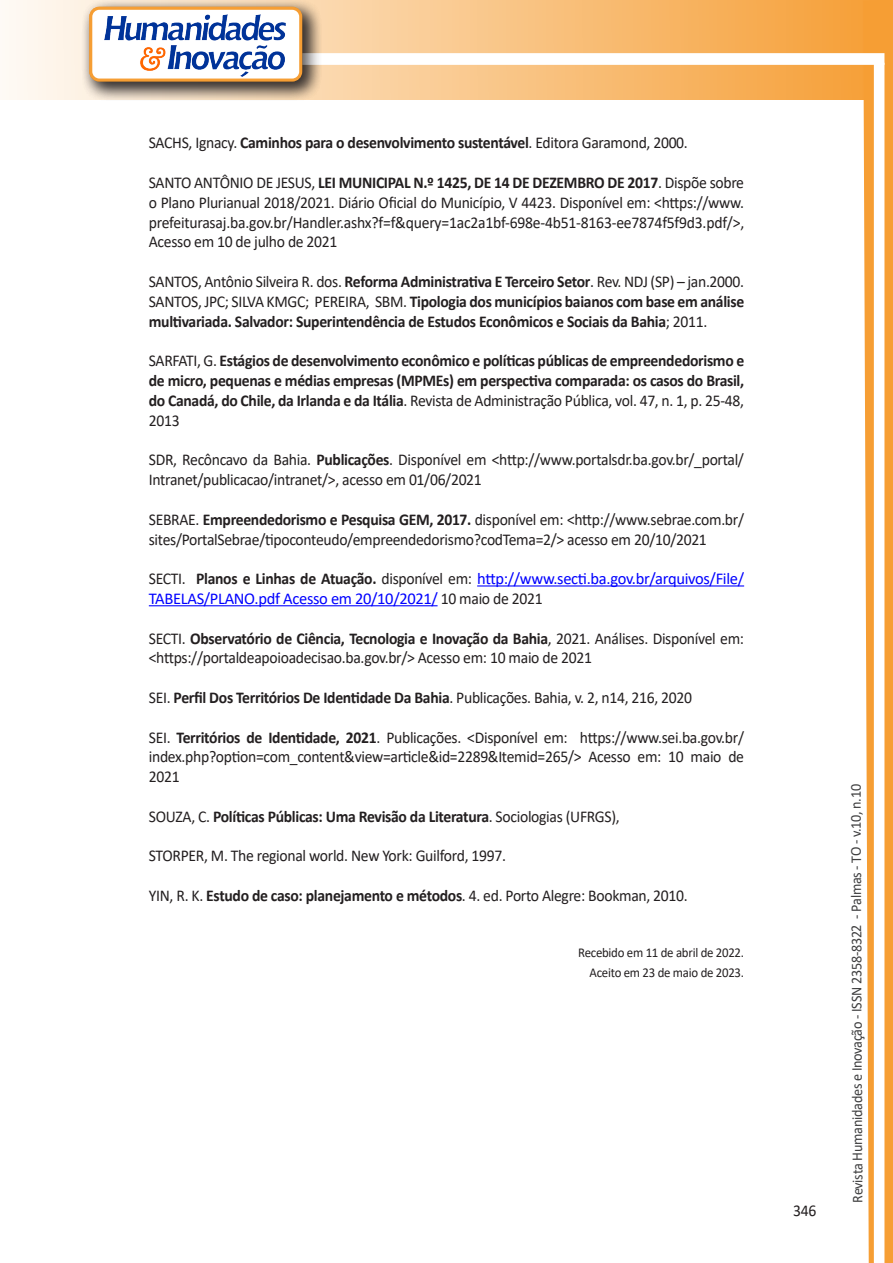
<style>
.page{position:relative;width:893px;height:1263px;background:#fff}
.page>*{position:absolute;margin:0;border:0;box-sizing:border-box;transform-origin:0 0}
.texto{font:16.5px/19.8px "Calibri";letter-spacing:-.02em;color:#231f20;scale:.95 1}
.texto-2{font:700 16.5px/19.8px "Calibri";letter-spacing:-.02em;color:#231f20;scale:.95 1}
.texto-3{font:16.5px/19.8px "Calibri";letter-spacing:-.02em;color:#00f}
.t1{font:15px "Calibri";letter-spacing:-.025em;color:#3e3e3f;scale:.95 1}
.texto-4{font:13.5px "Calibri";letter-spacing:-.02em;color:#231f20;scale:.95 1}
.s1{font-weight:400}
.s2{font-weight:700}
.s3{color:#231f20}
.s4{font-weight:700;color:#231f20}
</style>
<div class="page">
<svg style="left:5px;top:0;width:858px;height:100px;background:#f9c484"></svg>
<div style="left:302px;top:53px;width:582px;height:12px;background:#fff;border:2px solid #fff"></div>
<svg style="left:863px;top:0;width:30px;height:1263px"></svg>
<div style="left:81px;top:0;width:241px;height:102px;background:#231f20;opacity:.75"></div>
<div style="left:91px;top:8px;width:210px;height:72px;background:#fff;border-radius:9px"></div>
<img style="left:104px;top:14px;width:181px;height:62px">
<div style="left:89px;top:7px;width:213px;height:75px;border:3px solid #f69e34;border-radius:9px"></div>
<hr style="left:477px;top:585px;width:267px;height:1px;background:#00f">
<hr style="left:149px;top:605px;width:289px;height:1px;background:#00f">
<p class="texto-2" style="left:149px;top:133px;width:569px"><span class="s1">SACHS, Ignacy.</span> Caminhos para o desenvolvimento sustentável<span class="s1">. Editora Garamond, 2000.</span></p>
<p class="texto" style="left:149px;top:172px;width:628px;text-align:justify">SANTO ANTÔNIO DE JESUS, <span class="s2">LEI MUNICIPAL N.º 1425, DE 14 DE DEZEMBRO DE 2017</span>. Dispõe sobre o Plano Plurianual 2018/2021. Diário Oficial do Município, V 4423. Disponível em: &lt;https://www. prefeiturasaj.ba.gov.br/Handler.ashx?f=f&amp;query=1ac2a1bf-698e-4b51-8163-ee7874f5f9d3.pdf/&gt;, Acesso em 10 de julho de 2021</p>
<p class="texto" style="left:149px;top:271px;width:628px">SANTOS, Antônio Silveira R. dos. <span class="s2">Reforma Administrativa E Terceiro Setor</span>. Rev. NDJ (SP) – jan.2000.</p>
<p class="texto-2" style="left:149px;top:291px;width:628px"><span class="s1">SANTOS, JPC; SILVA KMGC; PEREIRA, SBM.</span> Tipologia dos municípios baianos com base em análise multivariada. Salvador: Superintendência de Estudos Econômicos e Sociais da Bahia<span class="s1">; 2011.</span></p>
<p class="texto-2" style="left:149px;top:351px;width:628px;text-align:justify"><span class="s1">SARFATI, G.</span> Estágios de desenvolvimento econômico e políticas públicas de empreendedorismo e de micro, pequenas e médias empresas (MPMEs) em perspectiva comparada: os casos do Brasil, do Canadá, do Chile, da Irlanda e da Itália<span class="s1">. Revista de Administração Pública, vol. 47, n. 1, p. 25-48, 2013</span></p>
<p class="texto" style="left:149px;top:449px;width:628px">SDR, Recôncavo da Bahia. <span class="s2">Publicações</span>. Disponível em &lt;http://www.portalsdr.ba.gov.br/_portal/<br>Intranet/publicacao/intranet/&gt;, acesso em 01/06/2021</p>
<p class="texto" style="left:149px;top:509px;width:628px">SEBRAE. <span class="s2">Empreendedorismo e Pesquisa GEM, 2017.</span> disponível em: &lt;http://www.sebrae.com.br/ sites/PortalSebrae/tipoconteudo/empreendedorismo?codTema=2/&gt; acesso em 20/10/2021</p>
<p class="texto-3" style="left:149px;top:568px;width:597px"><span class="s3">SECTI.</span> <span class="s4">Planos e Linhas de Atuação.</span> <span class="s3">disponível em:</span> http://www.secti.ba.gov.br/arquivos/File/<br>TABELAS/PLANO.pdf Acesso em 20/10/2021/ <span class="s3">10 maio de 2021</span></p>
<p class="texto" style="left:149px;top:628px;width:628px">SECTI. <span class="s2">Observatório de Ciência, Tecnologia e Inovação da Bahia</span>, 2021. Análises. Disponível em: &lt;https://portaldeapoioadecisao.ba.gov.br/&gt; Acesso em: 10 maio de 2021</p>
<p class="texto" style="left:149px;top:687px;width:573px">SEI. <span class="s2">Perfil Dos Territórios De Identidade Da Bahia</span>. Publicações. Bahia, v. 2, n14, 216, 2020</p>
<p class="texto" style="left:149px;top:727px;width:628px;text-align:justify">SEI. <span class="s2">Territórios de Identidade, 2021</span>. Publicações. &lt;Disponível em: https://www.sei.ba.gov.br/ index.php?option=com_content&amp;view=article&amp;id=2289&amp;Itemid=265/&gt; Acesso em: 10 maio de 2021</p>
<p class="texto-2" style="left:149px;top:806px;width:497px"><span class="s1">SOUZA, C.</span> Políticas Públicas: Uma Revisão da Literatura<span class="s1">. Sociologias (UFRGS),</span></p>
<p class="texto" style="left:149px;top:845px;width:377px">STORPER, M. The regional world. New York: Guilford, 1997.</p>
<p class="texto" style="left:149px;top:885px;width:569px">YIN, R. K. <span class="s2">Estudo de caso: planejamento e métodos</span>. 4. ed. Porto Alegre: Bookman, 2010.</p>
<p class="texto-4" style="left:578px;top:943px;width:176px">Recebido em 11 de abril de 2022.</p>
<p class="texto-4" style="left:590px;top:963px;width:164px">Aceito em 23 de maio de 2023.</p>
<p class="texto" style="left:793px;top:1200px;width:26px">346</p>
<p class="t1" style="left:846px;top:1203px;width:442px;rotate:-90deg">Revista Humanidades e Inovação - ISSN 2358-8322 - Palmas - TO - v.10, n.10</p>
</div>
